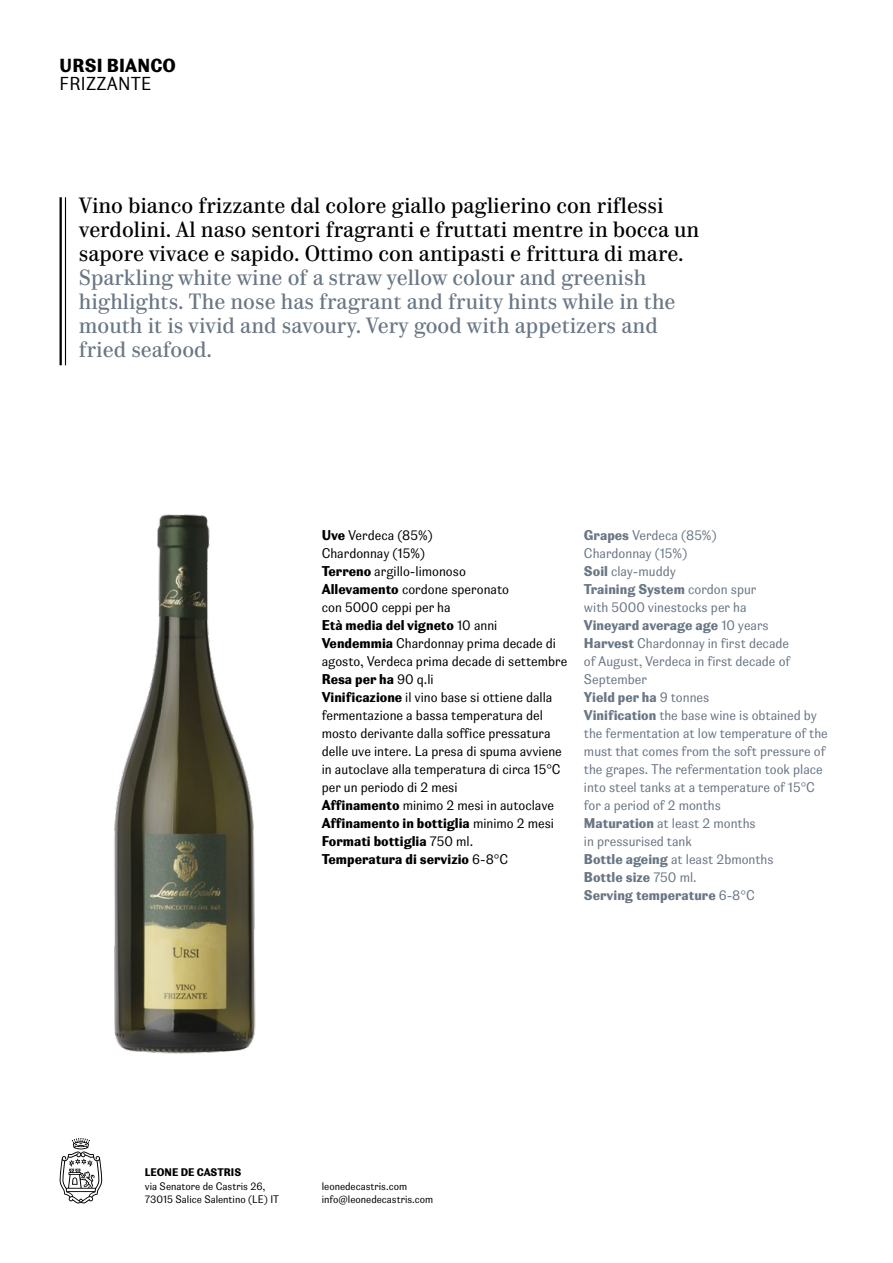
<style>
.page{position:relative;width:893px;height:1263px;background:#fff}
.page>*{position:absolute;margin:0;border:0;box-sizing:border-box;transform-origin:0 0}
.t1{font:21px/24px "Parmigiano Caption Std Reg";color:#000}
.t2{font:21px/24px "Parmigiano Caption Std Reg";color:#697684}
.t3{font:18px "Parmigiano Sans Std Bld";letter-spacing:.01em;color:#000}
.t4{font:18px "Parmigiano Sans Std";letter-spacing:.01em;color:#000}
.t5{font:13.5px/18px "Parmigiano Sans Std";color:#697684}
.t6{font:13.5px/18px "Parmigiano Sans Std";color:#000}
.t7{font:13.5px/18px "Parmigiano Sans Std Bld";color:#000}
.t8{font:13.5px/18px "Parmigiano Sans Std Bld";color:#697684}
.t9{font:10.5px/13.5px "Parmigiano Sans Std";color:#000}
.t10{font:10.5px "Parmigiano Sans Std Bld";color:#000}
.s1{font-family:"Parmigiano Sans Std Bld"}
.s2{font-family:"Parmigiano Sans Std"}
</style>
<div class="page">
<svg style="left:59px;top:1138px;width:44px;height:65px"></svg>
<hr style="left:65px;top:197px;width:1px;height:168px;background:#000">
<hr style="left:60px;top:197px;width:2px;height:168px;background:#000">
<img style="left:114px;top:514px;width:142px;height:540px">
<h2 class="t3" style="left:60px;top:54px;width:118px">URSI BIANCO</h2>
<h2 class="t4" style="left:60px;top:73px;width:93px">FRIZZANTE</h2>
<h1 class="t1" style="left:79px;top:194px;width:622px">Vino bianco frizzante dal colore giallo paglierino con riflessi verdolini. Al naso sentori fragranti e fruttati mentre in bocca un sapore vivace e sapido. Ottimo con antipasti e frittura di mare.</h1>
<h1 class="t2" style="left:79px;top:266px;width:598px">Sparkling white wine of a straw yellow colour and greenish highlights. The nose has fragrant and fruity hints while in the mouth it is vivid and savoury. Very good with appetizers and fried seafood.</h1>
<p class="t6" style="left:322px;top:526px;width:189px"><span class="s1">Uve</span> Verdeca (85%)<br>Chardonnay (15%)<br><span class="s1">Terreno</span> argillo-limonoso<br><span class="s1">Allevamento</span> cordone speronato con 5000 ceppi per ha</p>
<p class="t7" style="left:322px;top:616px;width:177px">Età media del vigneto <span class="s2">10 anni</span></p>
<p class="t6" style="left:322px;top:634px;width:247px"><span class="s1">Vendemmia</span> Chardonnay prima decade di agosto, Verdeca prima decade di settembre</p>
<p class="t7" style="left:322px;top:670px;width:113px">Resa per ha <span class="s2">90 q.li</span></p>
<p class="t6" style="left:322px;top:688px;width:242px"><span class="s1">Vinificazione</span> il vino base si ottiene dalla fermentazione a bassa temperatura del mosto derivante dalla soffice pressatura delle uve intere. La presa di spuma avviene in autoclave alla temperatura di circa 15°C per un periodo di 2 mesi<br><span class="s1">Affinamento</span> minimo 2 mesi in autoclave</p>
<p class="t7" style="left:322px;top:814px;width:234px">Affinamento in bottiglia <span class="s2">minimo 2 mesi<br></span>Formati bottiglia <span class="s2">750 ml.<br></span>Temperatura di servizio <span class="s2">6-8°C</span></p>
<p class="t5" style="left:584px;top:526px;width:134px"><span class="s1">Grapes</span> Verdeca (85%)<br>Chardonnay (15%)<br><span class="s1">Soil</span> clay-muddy</p>
<p class="t8" style="left:584px;top:580px;width:174px">Training System <span class="s2">cordon spur</span></p>
<p class="t5" style="left:584px;top:598px;width:164px">with 5000 vinestocks per ha</p>
<p class="t8" style="left:584px;top:616px;width:186px">Vineyard average age <span class="s2">10 years</span></p>
<p class="t5" style="left:584px;top:634px;width:208px;text-align:justify"><span class="s1">Harvest</span> Chardonnay in first decade of August, Verdeca in first decade of September</p>
<p class="t8" style="left:584px;top:688px;width:127px">Yield per ha <span class="s2">9 tonnes</span></p>
<p class="t5" style="left:584px;top:706px;width:245px"><span class="s1">Vinification</span> the base wine is obtained by the fermentation at low temperature of the must that comes from the soft pressure of the grapes. The refermentation took place into steel tanks at a temperature of 15°C for a period of 2 months<br><span class="s1">Maturation</span> at least 2 months<br>in pressurised tank<br><span class="s1">Bottle ageing</span> at least 2bmonths</p>
<p class="t8" style="left:584px;top:868px;width:172px">Bottle size <span class="s2">750 ml.<br></span>Serving temperature <span class="s2">6-8°C</span></p>
<p class="t10" style="left:145px;top:1166px;width:98px">LEONE DE CASTRIS</p>
<p class="t9" style="left:145px;top:1179px;width:136px">via Senatore de Castris 26,<br>73015 Salice Salentino (LE) IT</p>
<p class="t9" style="left:322px;top:1179px;width:113px">leonedecastris.com info@leonedecastris.com</p>
</div>
